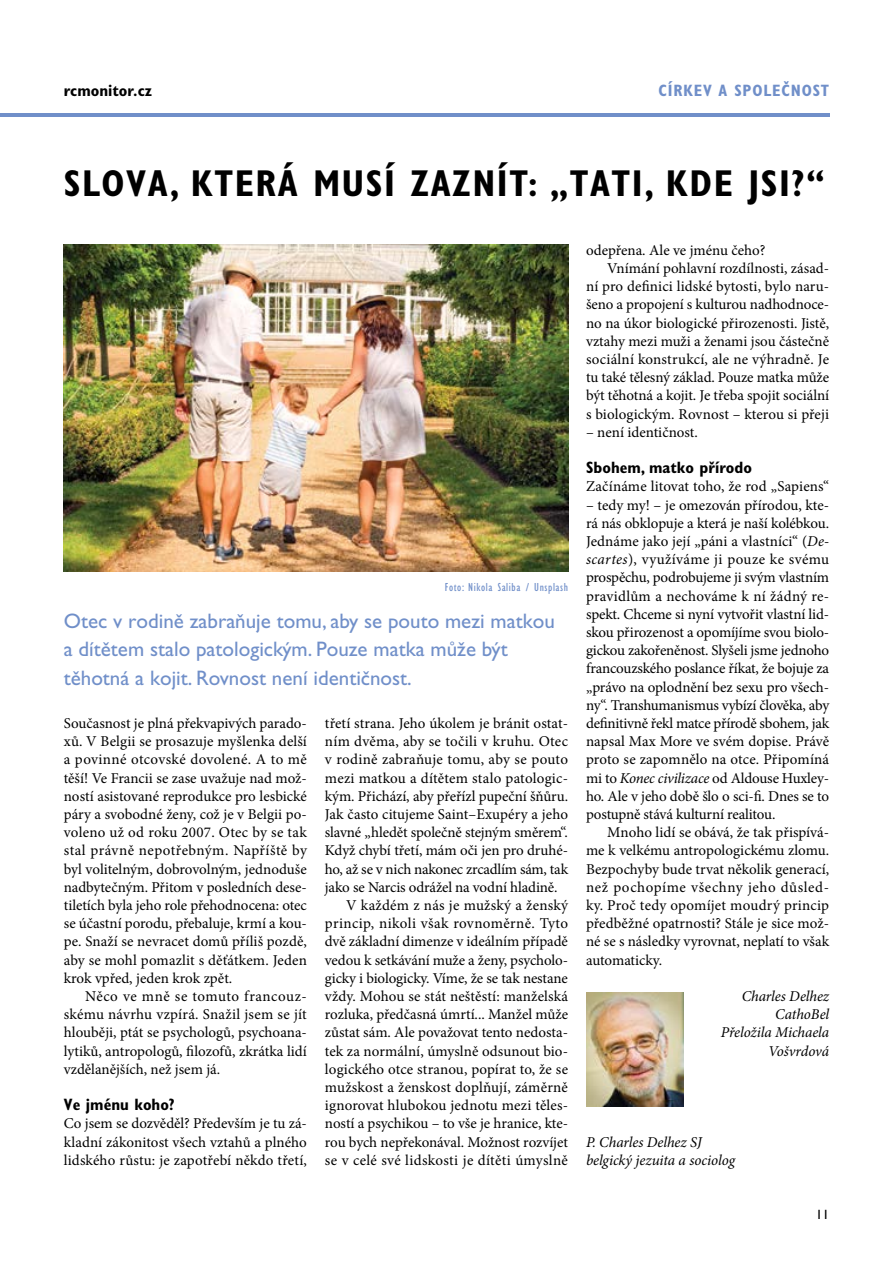
<style>
.page{position:relative;width:893px;height:1263px;background:#fff}
.page>*{position:absolute;margin:0;border:0;box-sizing:border-box;transform-origin:0 0}
.t1{font:700 condensed 37.5px "Gill Sans Std";letter-spacing:.04em;color:#000}
.t2{font:21px/28.5px "Gill Sans Std";color:#708fc9}
.t3{font:700 condensed 16.5px "Gill Sans Std";color:#000}
.t4{font:700 condensed 16.5px "Gill Sans Std";letter-spacing:.05em;color:#708fc9}
.t5{font:15px/18.1px "Minion Pro";color:#000;text-align:justify}
.t6{font:italic 15px/18.1px "Minion Pro";letter-spacing:-.005em;color:#000;text-align:right}
.t7{font:15px "Minion Pro";letter-spacing:.025em;color:#000}
.t8{font:15px "Minion Pro";letter-spacing:.02em;color:#000}
.t9{font:13.5px "Gill Sans Std";color:#000}
.t10{font:condensed 12px "Gill Sans Std";letter-spacing:.05em;color:#708fc9}
.s1{font-style:italic}
</style>
<div class="page">
<hr style="left:0;top:113px;width:829px;height:4px;background:#708fc9">
<img style="left:586px;top:992px;width:98px;height:115px">
<img style="left:64px;top:244px;width:504px;height:328px">
<p class="t3" style="left:64px;top:81px;width:90px">RCMONITOR.CZ</p>
<p class="t4" style="left:658px;top:81px;width:143px">CÍRKEV A SPOLEČNOST</p>
<h1 class="t1" style="left:64px;top:161px;width:273px">SLOVA, KTERÁ MUS</h1>
<h1 class="t1" style="left:384px;top:161px;width:48px">Í ZAZN</h1>
<h1 class="t1" style="left:497px;top:161px;width:330px">ÍT: „TATI , KDE JSI?“</h1>
<p class="t10" style="left:445px;top:581px;width:125px">Foto: Nikola Saliba / Unsplash</p>
<h2 class="t2" style="left:64px;top:607px;width:493px">Otec v rodině zabraňuje tomu, aby se pouto mezi matkou a dítětem stalo patologickým. Pouze matka může být těhotná a kojit. Rovnost není identičnost.</h2>
<p class="t5" style="left:64px;top:714px;width:245px">Současnost je plná překvapivých parado&shy;xů. V Belgii se prosazuje myšlenka delší a povinné otcovské dovolené. A to mě těší! Ve Francii se zase uvažuje nad mož&shy;ností asistované reprodukce pro lesbické páry a svobodné ženy, což je v Belgii po&shy;voleno už od roku 2007. Otec by se tak stal právně nepotřebným. Napříště by byl volitelným, dobrovolným, jednoduše nadbytečným. Přitom v posledních dese&shy;tiletích byla jeho role přehodnocena: otec se účastní porodu, přebaluje, krmí a kou&shy;pe. Snaží se nevracet domů příliš pozdě, aby se mohl pomazlit s děťátkem. Jeden krok vpřed, jeden krok zpět.</p>
<p class="t5" style="left:64px;top:987px;width:245px;text-indent:21px">Něco ve mně se tomuto francouz&shy;skému návrhu vzpírá. Snažil jsem se jít hlouběji, ptát se psychologů, psychoana&shy;lytiků, antropologů, filozofů, zkrátka lidí vzdělanějších, než jsem já.</p>
<p class="t3" style="left:64px;top:1095px;width:113px">VE JMÉNU KOHO?</p>
<p class="t5" style="left:64px;top:1115px;width:245px">Co jsem se dozvěděl? Především je tu zá&shy;kladní zákonitost všech vztahů a plného lidského růstu: je zapotřebí někdo třetí,</p>
<p class="t5" style="left:325px;top:714px;width:245px">třetí strana. Jeho úkolem je bránit ostat-</p>
<p class="t5" style="left:325px;top:732px;width:245px">ním dvěma, aby se točili v kruhu. Otec</p>
<p class="t5" style="left:325px;top:751px;width:245px">v rodině zabraňuje tomu, aby se pouto</p>
<p class="t5" style="left:325px;top:769px;width:245px">mezi matkou a dítětem stalo patologic-</p>
<p class="t5" style="left:325px;top:787px;width:245px">kým. Přichází, aby přeřízl pupeční šňůru.</p>
<p class="t5" style="left:325px;top:805px;width:245px">Jak často citujeme Saint–Exupéry a jeho</p>
<p class="t5" style="left:325px;top:823px;width:245px">slavné „hledět společně stejným směrem“.</p>
<p class="t5" style="left:325px;top:842px;width:245px">Když chybí třetí, mám oči jen pro druhé-</p>
<p class="t5" style="left:325px;top:860px;width:245px">ho, až se v nich nakonec zrcadlím sám, tak</p>
<p class="t5" style="left:325px;top:878px;width:234px">jako se Narcis odrážel na vodní hladině.</p>
<p class="t8" style="left:346px;top:895px;width:223px">V každém z nás je mužský a ženský</p>
<p class="t7" style="left:325px;top:913px;width:245px">princip, nikoli však rovnoměrně. Tyto</p>
<p class="t5" style="left:325px;top:932px;width:245px">dvě základní dimenze v ideálním případě</p>
<p class="t5" style="left:325px;top:951px;width:245px">vedou k setkávání muže a ženy, psycholo-</p>
<p class="t5" style="left:325px;top:969px;width:245px">gicky i biologicky. Víme, že se tak nestane</p>
<p class="t5" style="left:325px;top:987px;width:245px">vždy. Mohou se stát neštěstí: manželská</p>
<p class="t5" style="left:325px;top:1005px;width:245px">rozluka, předčasná úmrtí... Manžel může</p>
<p class="t5" style="left:325px;top:1023px;width:245px">zůstat sám. Ale považovat tento nedosta-</p>
<p class="t5" style="left:325px;top:1042px;width:245px">tek za normální, úmyslně odsunout bio-</p>
<p class="t5" style="left:325px;top:1060px;width:245px">logického otce stranou, popírat to, že se</p>
<p class="t5" style="left:325px;top:1078px;width:245px">mužskost a ženskost doplňují, záměrně</p>
<p class="t5" style="left:325px;top:1096px;width:245px">ignorovat hlubokou jednotu mezi těles-</p>
<p class="t5" style="left:325px;top:1114px;width:245px">ností a psychikou – to vše je hranice, kte-</p>
<p class="t5" style="left:325px;top:1133px;width:245px">rou bych nepřekonával. Možnost rozvíjet</p>
<p class="t7" style="left:325px;top:1150px;width:245px">se v celé své lidskosti je dítěti úmyslně</p>
<p class="t5" style="left:586px;top:241px;width:181px">odepřena. Ale ve jménu čeho?</p>
<p class="t5" style="left:607px;top:259px;width:223px">Vnímání pohlavní rozdílnosti, zásad-</p>
<p class="t5" style="left:586px;top:277px;width:245px">ní pro definici lidské bytosti, bylo naru-</p>
<p class="t5" style="left:586px;top:295px;width:245px">šeno a propojení s kulturou nadhodnoce-</p>
<p class="t5" style="left:586px;top:314px;width:245px">no na úkor biologické přirozenosti. Jistě,</p>
<p class="t5" style="left:586px;top:332px;width:245px">vztahy mezi muži a ženami jsou částečně</p>
<p class="t5" style="left:586px;top:350px;width:245px">sociální konstrukcí, ale ne výhradně. Je</p>
<p class="t5" style="left:586px;top:368px;width:245px">tu také tělesný základ. Pouze matka může</p>
<p class="t5" style="left:586px;top:386px;width:245px">být těhotná a kojit. Je třeba spojit sociální</p>
<p class="t5" style="left:586px;top:405px;width:245px">s biologickým. Rovnost – kterou si přeji</p>
<p class="t5" style="left:586px;top:423px;width:113px">– není identičnost.</p>
<p class="t3" style="left:586px;top:458px;width:167px">SBOHEM, MATKO PŘÍRODO</p>
<p class="t5" style="left:586px;top:478px;width:245px">Začínáme litovat toho, že rod „Sapiens“</p>
<p class="t5" style="left:586px;top:496px;width:245px">– tedy my! – je omezován přírodou, kte&shy;rá nás obklopuje a která je naší kolébkou.<br>Jednáme jako její „páni a vlastníci“ (<span class="s1">De&shy;scartes</span>), využíváme ji pouze ke svému prospěchu, podrobujeme ji svým vlastním pravidlům a nechováme k ní žádný re&shy;spekt. Chceme si nyní vytvořit vlastní lid&shy;skou přirozenost a opomíjíme svou biolo&shy;gickou zakořeněnost. Slyšeli jsme jednoho francouzského poslance říkat, že bojuje za „právo na oplodnění bez sexu pro všech&shy;ny“. Transhumanismus vybízí člověka, aby definitivně řekl matce přírodě sbohem, jak napsal Max More ve svém dopise. Právě proto se zapomnělo na otce. Připomíná mi to <span class="s1">Konec civilizace</span> od Aldouse Huxley&shy;ho. Ale v jeho době šlo o sci-fi. Dnes se to postupně stává kulturní realitou.</p>
<p class="t5" style="left:586px;top:823px;width:245px;text-indent:21px">Mnoho lidí se obává, že tak přispívá&shy;me k velkému antropologickému zlomu.<br>Bezpochyby bude trvat několik generací, než pochopíme všechny jeho důsled&shy;ky. Proč tedy opomíjet moudrý princip předběžné opatrnosti? Stále je sice mož&shy;né se s následky vyrovnat, neplatí to však automaticky.</p>
<p class="t6" style="left:721px;top:987px;width:110px">Charles Delhez<br>CathoBel<br>Přeložila Michaela<br>Vošvrdová</p>
<p class="t6" style="left:586px;top:1133px;width:151px;text-align:left">P. Charles Delhez SJ belgický jezuita a sociolog</p>
<p class="t9" style="left:816px;top:1207px;width:15px">11</p>
</div>
